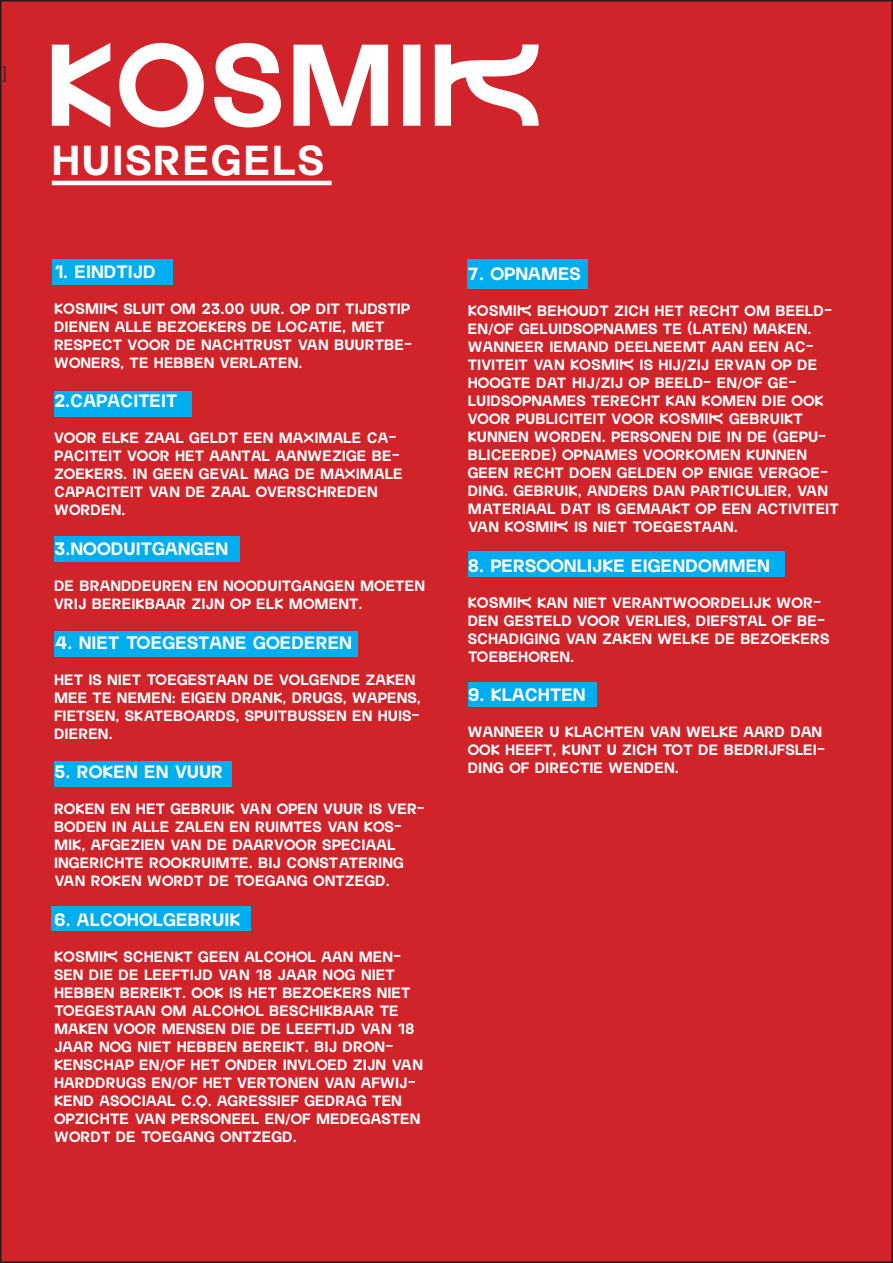
<style>
.page{position:relative;width:893px;height:1263px;background:#fff}
.page>*{position:absolute;margin:0;border:0;box-sizing:border-box;transform-origin:0 0}
.t1{font:42px "KOSMIK Regular";letter-spacing:.04em;color:#fff}
.t2{font:18px "KOSMIK Regular";color:#fff}
.t3{font:18px "Minion Pro";color:#231f20}
.t4{font:15px/18px "KOSMIK Regular";color:#fff}
.s1{font-family:"Abadi";font-weight:800;font-stretch:condensed}
</style>
<div class="page">
<div style="left:1px;top:1px;width:891px;height:1261px;background:#d1232a"></div>
<div style="left:52px;top:259px;width:120px;height:26px;background:#00aeef"></div>
<div style="left:54px;top:391px;width:138px;height:26px;background:#00aeef"></div>
<div style="left:54px;top:536px;width:186px;height:25px;background:#00aeef"></div>
<div style="left:54px;top:631px;width:303px;height:26px;background:#00aeef"></div>
<div style="left:54px;top:761px;width:177px;height:26px;background:#00aeef"></div>
<div style="left:52px;top:906px;width:199px;height:25px;background:#00aeef"></div>
<div style="left:468px;top:259px;width:120px;height:30px;background:#00aeef"></div>
<div style="left:468px;top:552px;width:316px;height:25px;background:#00aeef"></div>
<div style="left:468px;top:682px;width:128px;height:25px;background:#00aeef"></div>
<svg style="left:52px;top:43px;width:487px;height:84px"></svg>
<hr style="left:52px;top:181px;width:280px;height:4px;background:#fff">
<p class="t3" style="left:2px;top:62px;width:8px">]</p>
<p class="t1" style="left:52px;top:139px;width:274px">HUISREGELS</p>
<p class="t2" style="left:54px;top:262px;width:103px">1. EINDTIJD</p>
<p class="t4" style="left:54px;top:299px;width:360px">KOSMIK SLUIT OM 23.00 UUR. OP DIT TIJDSTIP DIENEN ALLE BEZOEKERS DE LOCATIE, MET RESPECT VOOR DE NACHTRUST VAN BUURTBE-WONERS, TE HEBBEN VERLATEN.</p>
<p class="t2" style="left:54px;top:392px;width:125px">2.CAPACITEIT</p>
<p class="t4" style="left:54px;top:429px;width:349px">VOOR ELKE ZAAL GELDT EE N MAXIMALE CA-<br>PACITEIT VOOR HET AANTAL AANWEZIGE BE-<br>ZOEKERS. IN GEEN GEVAL MAG DE MAXIMALE<br>CAPACITEIT VAN DE ZAAL OVERSCHREDEN<br>WORDEN.</p>
<p class="t2" style="left:54px;top:540px;width:176px">3.NOODUITGANGEN</p>
<p class="t4" style="left:54px;top:576px;width:373px">DE BRANDDEUREN EN NOODUITGANGEN MOETEN<br>VRIJ BEREIKBAAR ZIJN OP ELK MOMENT.</p>
<p class="t2" style="left:54px;top:633px;width:300px">4. NIET TOEGESTANE GOEDEREN</p>
<p class="t4" style="left:54px;top:670px;width:368px">HET IS NIET TOEGESTAAN DE VOLGENDE ZAKEN MEE TE NEMEN: EIGEN DRANK, DRUGS, WAPENS, FIETSEN, SKATEBOARDS, SPUITBUSSEN EN HUIS-DIEREN.</p>
<p class="t2" style="left:54px;top:763px;width:171px">5. ROKEN EN VUUR</p>
<p class="t4" style="left:54px;top:800px;width:373px">ROKEN EN HET GEBRUIK VAN OPEN VUUR IS VER-BODEN IN ALLE ZALEN EN RUIMTES VAN KOS-MIK, AFGEZIEN VAN DE DAARVOOR SPECIAAL INGERICHTE ROOKRUIMTE. BIJ CONSTATERING VAN ROKEN WORDT DE TOEGANG ONTZEGD.</p>
<p class="t2" style="left:54px;top:910px;width:188px">6. ALCOHOLGEBRUIK</p>
<p class="t4" style="left:54px;top:947px;width:371px">KOSMIK SCHENKT GEE N ALCOHOL AAN MEN-SEN DIE DE LEEFTIJD VAN 18 JAAR NOG NIET HEBBEN BEREIKT. OOK IS HET BEZOEKERS NIET TOEGESTAAN OM ALCOHOL BESCHIKBAAR TE MAKEN VOOR MENSEN DIE DE LEEFTIJD VAN 18<br>JAAR NOG NIET HEBBEN BEREIKT. BIJ DRON-KENSCHAP EN<span class="s1">/</span>OF HET ONDER INVLOED ZIJN VAN HARDDRUGS EN<span class="s1">/</span>OF HET VERTONEN VAN AFWIJ-KEND ASOCIAAL C.Q. AGRESSIEF GEDRAG TEN OPZICHTE VAN PERSONEEL EN<span class="s1">/</span>OF MEDEGASTEN WORDT DE TOEGANG ONTZEGD.</p>
<p class="t2" style="left:468px;top:265px;width:115px">7. OPNAMES</p>
<p class="t4" style="left:468px;top:301px;width:12px">KOSMIK</p>
<p class="t4" style="left:468px;top:301px;width:366px;text-indent:69px">BEHOUDT ZICH HET RECHT OM BEELD-<br>EN<span class="s1">/</span>OF GELUIDSOPNAMES TE (LATEN) MAKEN.<br>WANNEER IEMAND DEELNEEMT AAN EEN AC-<br>TIVITEIT VAN KOSMIK</p>
<p class="t4" style="left:468px;top:355px;width:358px;text-indent:172px">IS HIJ<span class="s1">/</span>ZIJ ERVAN OP DE<br>HOOGTE DAT HIJ<span class="s1">/</span>ZIJ OP BEELD- EN<span class="s1">/</span>OF GE-<br>LUIDSOPNAMES TERECHT KAN KOMEN DIE OOK<br>VOOR PUBLICITEIT VOOR KOSMIK</p>
<p class="t4" style="left:468px;top:409px;width:373px;text-indent:261px">GEBRUIKT<br>KUNNEN WORDEN. PERSONEN DIE IN DE (GEPU-<br>BLICEERDE) OPNAMES VOORKOMEN KUNNEN<br>GEEN RECHT DOEN GELDEN OP ENIGE VERGOE-<br>DING. GEBRUIK, ANDERS DAN PARTICULIER, VAN<br>MATERIAAL DAT IS GEMAAKT OP EEN ACTIVITEIT<br>VAN KOSMIK</p>
<p class="t4" style="left:574px;top:517px;width:165px">IS NIET TOEGESTAAN.</p>
<p class="t2" style="left:468px;top:556px;width:304px">8. PERSOONLIJKE EIGENDOMMEN</p>
<p class="t4" style="left:468px;top:593px;width:12px">KOSMIK</p>
<p class="t4" style="left:468px;top:593px;width:363px;text-indent:69px">KAN NIET VERANTWOORDELIJK WOR-<br>DEN GESTELD VOOR VERLIES, DIEFSTAL OF BE-<br>SCHADIGING VAN ZAKEN WELKE DE BEZOEKERS<br>TOEBEHOREN.</p>
<p class="t2" style="left:468px;top:686px;width:120px">9. KLACHTEN</p>
<p class="t4" style="left:468px;top:723px;width:359px">WANNEER U KLACHTEN VAN WELKE AARD DAN<br>OOK HEEFT, KUNT U ZICH TOT DE BEDRIJFSLEI-<br>DING OF DIRECTIE WENDEN.</p>
</div>
